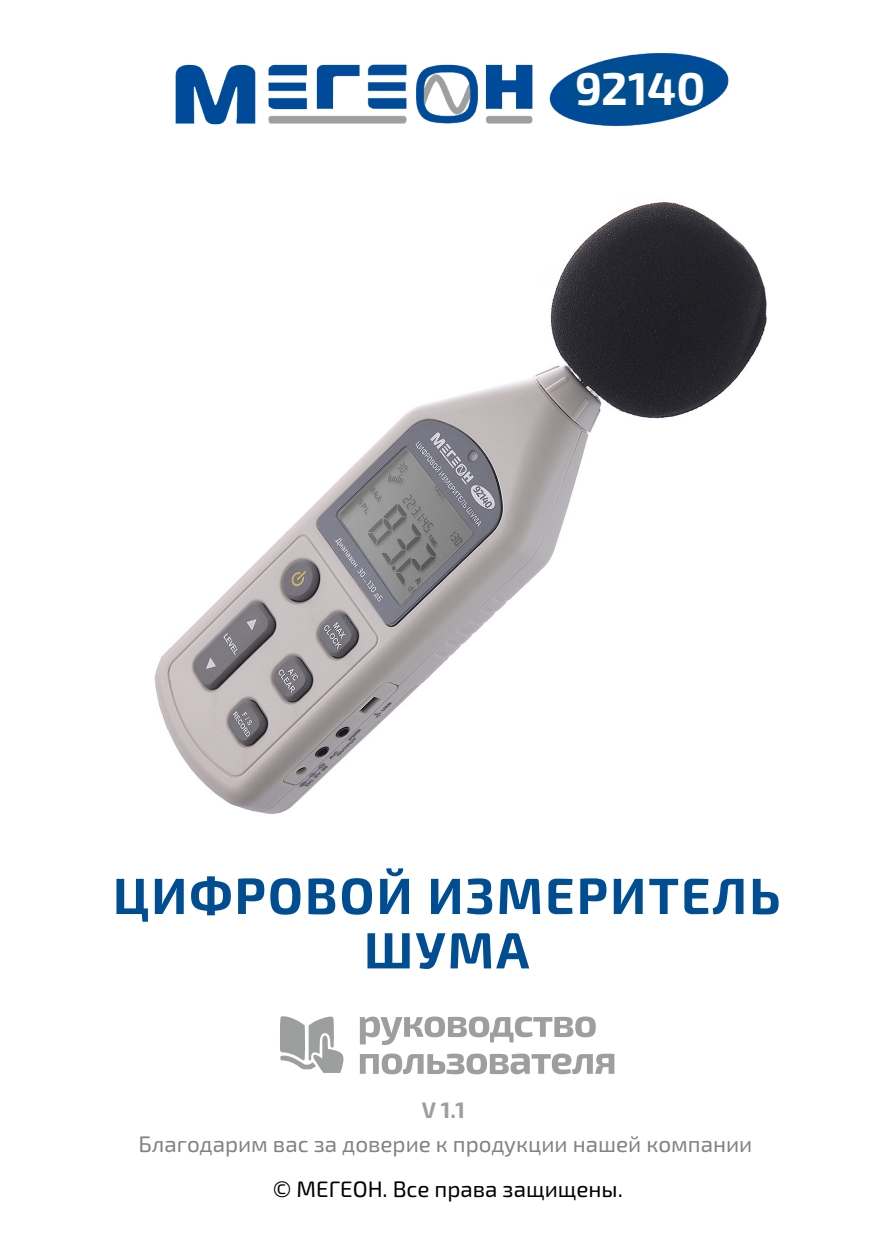
<style>
.page{position:relative;width:893px;height:1259px;background:#fff}
.page>*{position:absolute;margin:0;border:0;box-sizing:border-box;transform-origin:0 0}
.заголовок_син{font:700 51px/54.3px "Exo 2.0";letter-spacing:.04em;color:#004e91;text-align:center}
.заголовки{font:700 45.9px "Exo 2.0";letter-spacing:-.005em;color:#fff}
.t1{font:22.5px "Exo 2.0";color:#828282}
.t2{font:22.5px "Exo 2.0";color:#000}
.кнопки{font:700 22.5px "Exo 2.0";color:#9d9e9e}
</style>
<div class="page">
<svg style="left:280px;top:1016px;width:334px;height:58px"></svg>
<img style="left:154px;top:201px;width:613px;height:613px">
<img style="left:175px;top:53px;width:554px;height:73px">
<div style="left:565px;top:59px;width:147px;height:60px;background:#004e91;border-radius:50%"></div>
<p class="заголовки" style="left:575px;top:61px;width:132px">92140</p>
<p class="заголовок_син" style="left:113px;top:870px;width:669px">ЦИФРОВОЙ ИЗМЕРИТЕЛЬ<br>ШУМА</p>
<p class="кнопки" style="left:422px;top:1096px;width:45px">V 1.1</p>
<p class="t1" style="left:139px;top:1131px;width:615px">Благодарим вас за доверие к продукции нашей компании</p>
<p class="t2" style="left:273px;top:1176px;width:351px">© МЕГЕОН. Все права защищены.</p>
</div>
